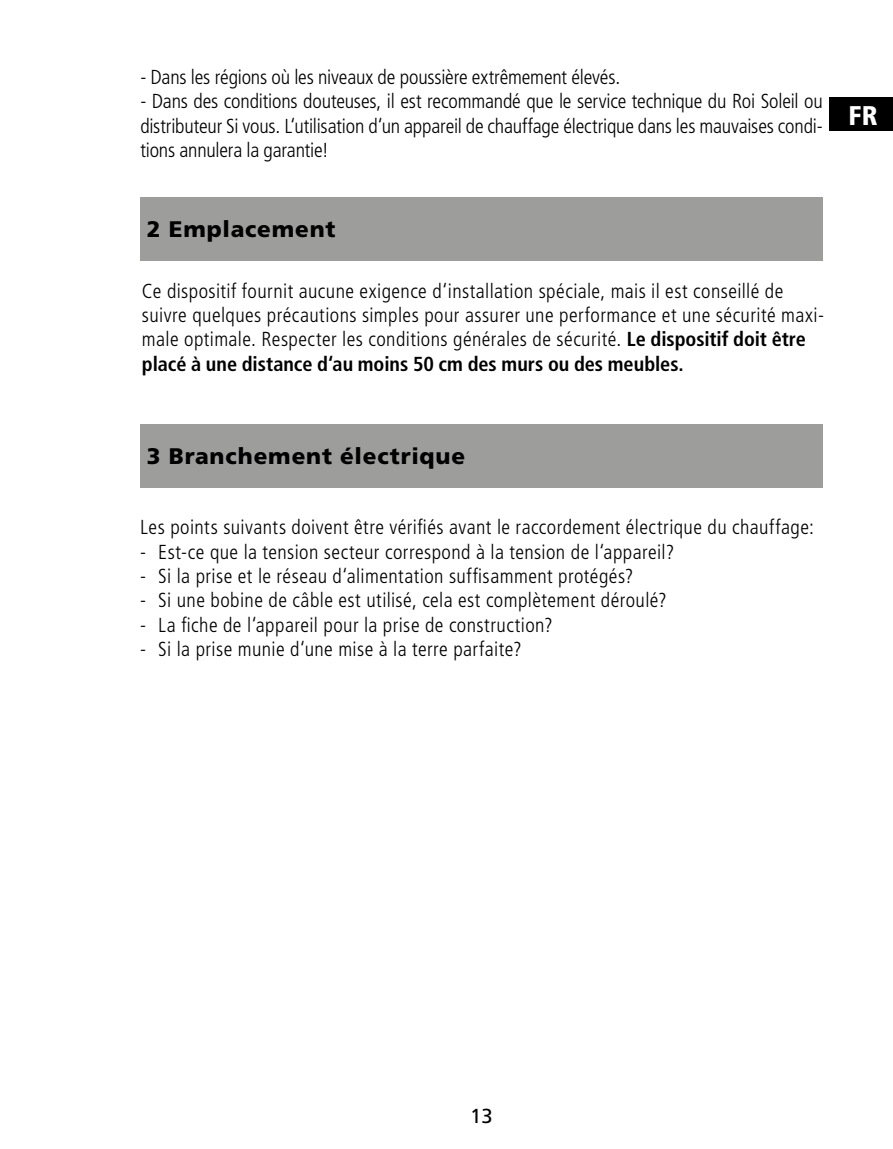
<style>
.page{position:relative;width:893px;height:1149px;background:#fff}
.page>*{position:absolute;margin:0;border:0;box-sizing:border-box;transform-origin:0 0}
.t1{font:900 condensed 27px "Frutiger LT Std";color:#fff}
.t2{font:900 22.5px "Frutiger LT Std";letter-spacing:.04em;color:#000}
.t3{font:300 condensed 20.25px/24.3px "Frutiger LT Std";letter-spacing:.02em;color:#000;text-align:justify}
.t4{font:300 condensed 20.25px "Frutiger LT Std";letter-spacing:-.01em;color:#000}
.t5{font:20.25px "Frutiger LT Std";color:#000}
.s1{font-weight:700}
</style>
<div class="page">
<div style="left:829px;top:97px;width:64px;height:34px;background:#000"></div>
<div style="left:140px;top:197px;width:683px;height:63px;background:#9d9d9c"></div>
<div style="left:140px;top:424px;width:683px;height:63px;background:#9d9d9c"></div>
<p class="t4" style="left:140px;top:66px;width:481px">- Dans les régions où les niveaux de poussière extrêmement élevés.</p>
<p class="t3" style="left:140px;top:90px;width:684px">- Dans des conditions douteuses, il est recommandé que le service technique du Roi Soleil ou distributeur Si vous. L‘utilisation d‘un appareil de chauffage électrique dans les mauvaises condi&shy;tions annulera la garantie!</p>
<p class="t2" style="left:147px;top:216px;width:190px">2 Emplacement</p>
<p class="t3" style="left:142px;top:278px;width:684px;text-align:left">Ce dispositif fournit aucune exigence d‘installation spéciale, mais il est conseillé de suivre quelques précautions simples pour assurer une performance et une sécurité maxi&shy;male optimale. Respecter les conditions générales de sécurité. <span class="s1">Le dispositif doit être placé à une distance d‘au moins 50 cm des murs ou des meubles.</span></p>
<h1 class="t1" style="left:848px;top:99px;width:31px">FR</h1>
<p class="t2" style="left:147px;top:443px;width:320px">3 Branchement électrique</p>
<p class="t3" style="left:140px;top:515px;width:675px">Les points suivants doivent être vérifiés avant le raccordement électrique du chauffage:</p>
<p class="t3" style="left:140px;top:539px;width:536px">- Est-ce que la tension secteur correspond à la tension de l‘appareil?</p>
<p class="t3" style="left:140px;top:564px;width:495px">- Si la prise et le réseau d‘alimentation suffisamment protégés?</p>
<p class="t3" style="left:140px;top:588px;width:528px">- Si une bobine de câble est utilisé, cela est complètement déroulé?</p>
<p class="t3" style="left:140px;top:612px;width:414px">- La fiche de l‘appareil pour la prise de construction?</p>
<p class="t3" style="left:140px;top:637px;width:383px">- Si la prise munie d‘une mise à la terre parfaite?</p>
<p class="t5" style="left:470px;top:1103px;width:24px">13</p>
</div>
